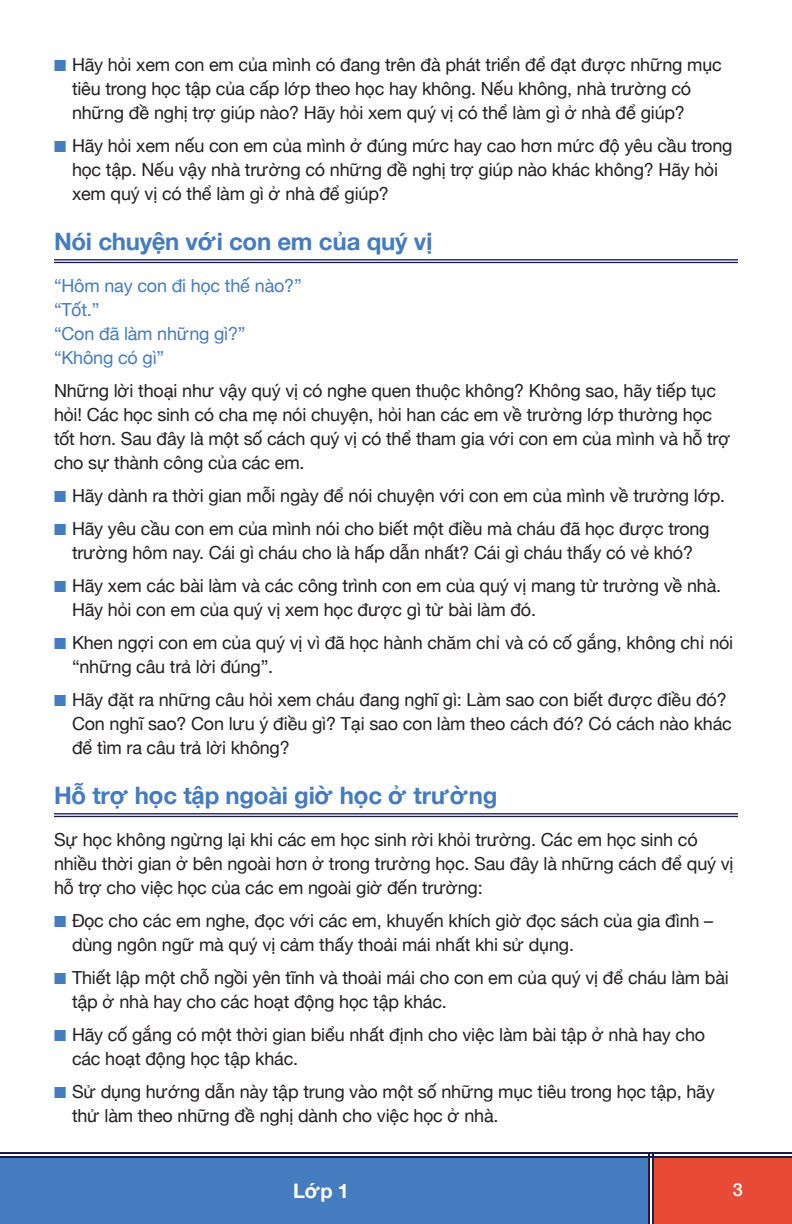
<style>
.page{position:relative;width:792px;height:1224px;background:#fff}
.page>*{position:absolute;margin:0;border:0;box-sizing:border-box;transform-origin:0 0}
.t1{font:700 24px "Helvetica Neue";letter-spacing:-.01em;color:#457bbf}
.t2{font:700 20px "Helvetica Neue";letter-spacing:-.01em;color:#fff}
.t3{font:18px/24px "Helvetica Neue";letter-spacing:-.01em;color:#231f20}
.t4{font:18px/24px "Helvetica Neue";letter-spacing:-.01em;color:#457bbf}
.t5{font:500 18px "Helvetica Neue";color:#fff}
.s1{color:#457bbf}
</style>
<div class="page">
<div style="left:0;top:1157px;width:648px;height:67px;background:#457bbf"></div>
<div style="left:652px;top:1157px;width:140px;height:67px;background:#e84a36"></div>
<hr style="left:652px;top:1153px;width:2px;height:71px;background:#1a1c4b">
<hr style="left:648px;top:1153px;width:2px;height:71px;background:#1a1c4b">
<hr style="left:54px;top:259px;width:684px;height:1px;background:#1a1c4b">
<hr style="left:54px;top:262px;width:684px;height:1px;background:#1a1c4b">
<hr style="left:54px;top:813px;width:684px;height:1px;background:#1a1c4b">
<hr style="left:54px;top:816px;width:684px;height:1px;background:#1a1c4b">
<hr style="left:0;top:1152px;width:792px;height:2px;background:#1a1c4b">
<hr style="left:0;top:1156px;width:792px;height:2px;background:#1a1c4b">
<p class="t3" style="left:72px;top:54px;width:651px;text-indent:-18px"><span class="s1">■</span> Hãy hỏi xem con em của mình có đang trên đà phát triển để đạt được những mục tiêu trong học tập của cấp lớp theo học hay không. Nếu không, nhà trường có những đề nghị trợ giúp nào? Hãy hỏi xem quý vị có thể làm gì ở nhà để giúp?</p>
<p class="t3" style="left:72px;top:135px;width:662px;text-indent:-18px"><span class="s1">■</span> Hãy hỏi xem nếu con em của mình ở đúng mức hay cao hơn mức độ yêu cầu trong học tập. Nếu vậy nhà trường có những đề nghị trợ giúp nào khác không? Hãy hỏi xem quý vị có thể làm gì ở nhà để giúp?</p>
<h1 class="t1" style="left:54px;top:223px;width:380px">Nói chuyện với con em của quý vị</h1>
<p class="t4" style="left:54px;top:275px;width:249px">“Hôm nay con đi học thế nào?” “Tốt.”<br>“Con đã làm những gì?” “Không có gì”</p>
<p class="t3" style="left:54px;top:380px;width:678px">Những lời thoại như vậy quý vị có nghe quen thuộc không? Không sao, hãy tiếp tục hỏi! Các học sinh có cha mẹ nói chuyện, hỏi han các em về trường lớp thường học tốt hơn. Sau đây là một số cách quý vị có thể tham gia với con em của mình và hỗ trợ cho sự thành công của các em.</p>
<p class="t3" style="left:54px;top:485px;width:673px"><span class="s1">■</span> Hãy dành ra thời gian mỗi ngày để nói chuyện với con em của mình về trường lớp.</p>
<p class="t3" style="left:54px;top:518px;width:657px;text-align:center"><span class="s1">■</span> Hãy yêu cầu con em của mình nói cho biết một điều mà cháu đã học được trong trường hôm nay. Cái gì cháu cho là hấp dẫn nhất? Cái gì cháu thấy có vẻ khó?</p>
<p class="t3" style="left:72px;top:575px;width:651px;text-indent:-18px"><span class="s1">■</span> Hãy xem các bài làm và các công trình con em của quý vị mang từ trường về nhà.<br>Hãy hỏi con em của quý vị xem học được gì từ bài làm đó.</p>
<p class="t3" style="left:72px;top:632px;width:663px;text-indent:-18px"><span class="s1">■</span> Khen ngợi con em của quý vị vì đã học hành chăm chỉ và có cố gắng, không chỉ nói “những câu trả lời đúng”.</p>
<p class="t3" style="left:72px;top:689px;width:661px;text-indent:-18px"><span class="s1">■</span> Hãy đặt ra những câu hỏi xem cháu đang nghĩ gì: Làm sao con biết được điều đó?<br>Con nghĩ sao? Con lưu ý điều gì? Tại sao con làm theo cách đó? Có cách nào khác để tìm ra câu trả lời không?</p>
<h1 class="t1" style="left:54px;top:777px;width:445px">Hỗ trợ học tập ngoài giờ học ở trường</h1>
<p class="t3" style="left:54px;top:829px;width:681px">Sự học không ngừng lại khi các em học sinh rời khỏi trường. Các em học sinh có nhiều thời gian ở bên ngoài hơn ở trong trường học. Sau đây là những cách để quý vị hỗ trợ cho việc học của các em ngoài giờ đến trường:</p>
<p class="t3" style="left:72px;top:910px;width:643px;text-indent:-18px"><span class="s1">■</span> Đọc cho các em nghe, đọc với các em, khuyến khích giờ đọc sách của gia đình – dùng ngôn ngữ mà quý vị cảm thấy thoải mái nhất khi sử dụng.</p>
<p class="t3" style="left:72px;top:967px;width:658px;text-indent:-18px"><span class="s1">■</span> Thiết lập một chỗ ngồi yên tĩnh và thoải mái cho con em của quý vị để cháu làm bài tập ở nhà hay cho các hoạt động học tập khác.</p>
<p class="t3" style="left:72px;top:1024px;width:635px;text-indent:-18px"><span class="s1">■</span> Hãy cố gắng có một thời gian biểu nhất định cho việc làm bài tập ở nhà hay cho các hoạt động học tập khác.</p>
<p class="t3" style="left:72px;top:1081px;width:644px;text-indent:-18px"><span class="s1">■</span> Sử dụng hướng dẫn này tập trung vào một số những mục tiêu trong học tập, hãy thử làm theo những đề nghị dành cho việc học ở nhà.</p>
<p class="t2" style="left:284px;top:1176px;width:75px">Grade 1</p>
<p class="t5" style="left:733px;top:1175px;width:12px">3</p>
<p class="t2" style="left:293px;top:1176px;width:57px">Lớp 1</p>
</div>
